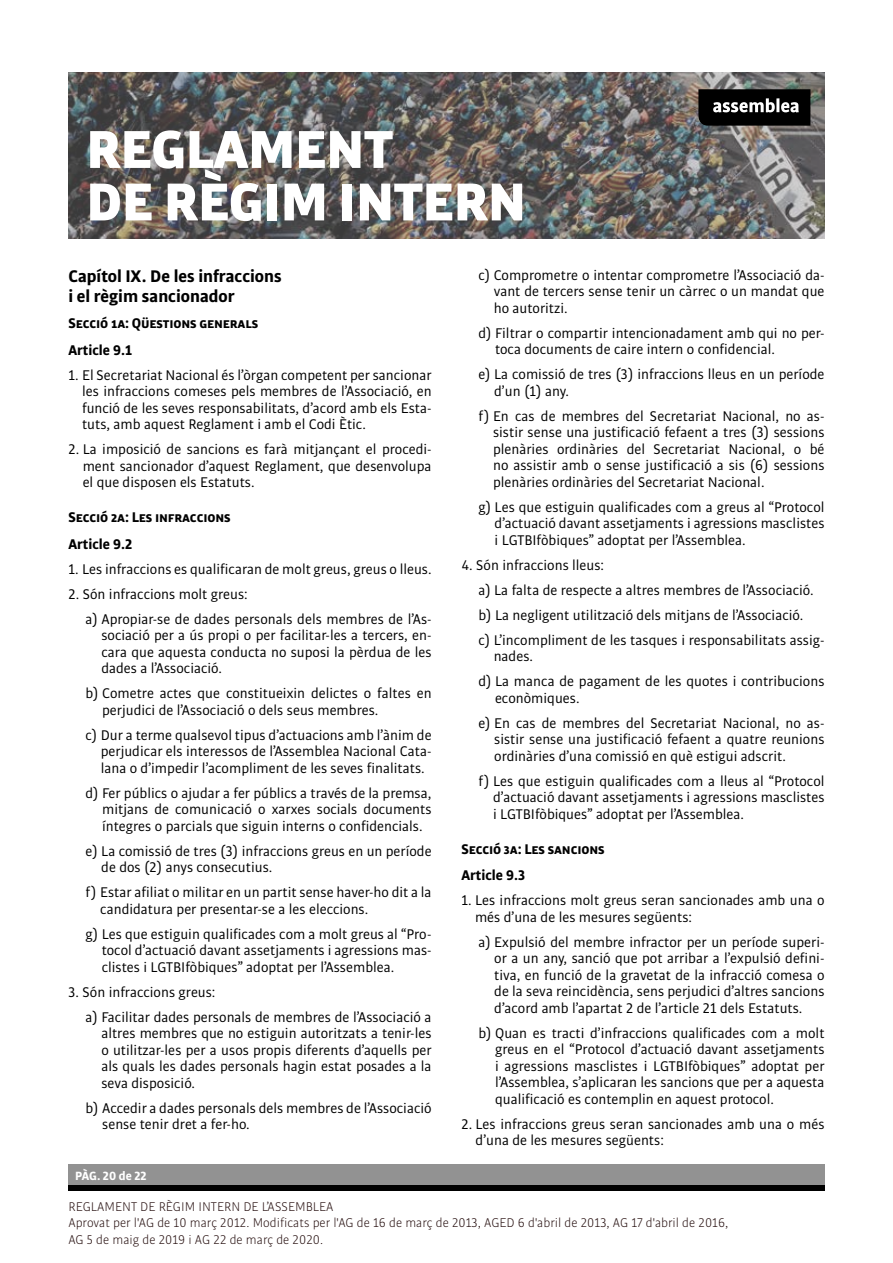
<style>
.page{position:relative;width:893px;height:1263px;background:#fff}
.page>*{position:absolute;margin:0;border:0;box-sizing:border-box;transform-origin:0 0}
.t1{font:900 57px/52.5px "Bulo";color:#fff}
.t2{font:700 18px/19.5px "Bulo";color:#000}
.t3{font:15px/16.5px "Bulo";color:#000}
.t4{font:700 15px/26.5px "Bulo";letter-spacing:-.01em;color:#000}
.t5{font:300 13.5px/16.2px "Bulo";color:#240d0d}
.t6{font:700 12.75px "Bulo";color:#fff}
</style>
<div class="page">
<img style="left:68px;top:72px;width:756px;height:167px">
<div style="left:68px;top:1164px;width:756px;height:27px;background:#929292"></div>
<div style="left:68px;top:1185px;width:756px;height:6px;background:#000"></div>
<svg style="left:698px;top:89px;width:112px;height:37px"></svg>
<h1 class="t1" style="left:86px;top:121px;width:441px">REGLAMENT<br>DE RÈGIM INTERN</h1>
<p class="t2" style="left:68px;top:266px;width:215px">Capítol IX. De les infraccions i el règim sancionador</p>
<p class="t4" style="left:68px;top:309px;width:191px">Secció 1a: Qüestions generals<br>Article 9.1</p>
<p class="t3" style="left:82px;top:366px;width:351px;text-align:justify;text-indent:-14px">1. El Secretariat Nacional és l’òrgan competent per sancionar les infraccions comeses pels membres de l’Associació, en funció de les seves responsabilitats, d’acord amb els Esta&shy;tuts, amb aquest Reglament i amb el Codi Ètic.</p>
<p class="t3" style="left:83px;top:441px;width:350px;text-align:justify;text-indent:-14px">2. La imposició de sancions es farà mitjançant el procedi&shy;ment sancionador d’aquest Reglament, que desenvolupa el que disposen els Estatuts.</p>
<p class="t4" style="left:68px;top:504px;width:164px">Secció 2a: Les infraccions<br>Article 9.2</p>
<p class="t3" style="left:68px;top:560px;width:365px">1. Les infraccions es qualificaran de molt greus, greus o lleus.</p>
<p class="t3" style="left:85px;top:581px;width:348px;line-height:25px;text-indent:-17px">2. Són infraccions molt greus:<br>a) Apropiar-se de dades personals dels membres de l’As-</p>
<p class="t3" style="left:101px;top:627px;width:332px;text-align:justify">sociació per a ús propi o per facilitar-les a tercers, en&shy;cara que aquesta conducta no suposi la pèrdua de les dades a l’Associació.</p>
<p class="t3" style="left:102px;top:685px;width:331px;text-indent:-17px">b) Cometre actes que constitueixin delictes o faltes en perjudici de l’Associació o dels seus membres.</p>
<p class="t3" style="left:101px;top:726px;width:332px;text-align:justify;text-indent:-15px">c) Dur a terme qualsevol tipus d’actuacions amb l’ànim de perjudicar els interessos de l’Assemblea Nacional Cata&shy;lana o d’impedir l’acompliment de les seves finalitats.</p>
<p class="t3" style="left:102px;top:784px;width:331px;text-align:justify;text-indent:-17px">d) Fer públics o ajudar a fer públics a través de la premsa, mitjans de comunicació o xarxes socials documents íntegres o parcials que siguin interns o confidencials.</p>
<p class="t3" style="left:101px;top:842px;width:332px;text-indent:-16px">e) La comissió de tres (3) infraccions greus en un període de dos (2) anys consecutius.</p>
<p class="t3" style="left:100px;top:884px;width:333px;text-indent:-15px">f) Estar afiliat o militar en un partit sense haver-ho dit a la candidatura per presentar-se a les eleccions.</p>
<p class="t3" style="left:102px;top:925px;width:331px;text-align:justify;text-indent:-16px">g) Les que estiguin qualificades com a molt greus al “Pro&shy;tocol d’actuació davant assetjaments i agressions mas&shy;clistes i LGTBIfòbiques” adoptat per l’Assemblea.</p>
<p class="t3" style="left:85px;top:979px;width:348px;line-height:25px;text-indent:-17px">3. Són infraccions greus:<br>a) Facilitar dades personals de membres de l’Associació a</p>
<p class="t3" style="left:101px;top:1025px;width:332px;text-align:justify">altres membres que no estiguin autoritzats a tenir-les o utilitzar-les per a usos propis diferents d’aquells per als quals les dades personals hagin estat posades a la seva disposició.</p>
<p class="t3" style="left:102px;top:1099px;width:331px;text-indent:-17px">b) Accedir a dades personals dels membres de l’Associació sense tenir dret a fer-ho.</p>
<p class="t3" style="left:494px;top:266px;width:332px;text-align:justify;text-indent:-15px">c) Comprometre o intentar comprometre l’Associació da&shy;vant de tercers sense tenir un càrrec o un mandat que ho autoritzi.</p>
<p class="t3" style="left:495px;top:324px;width:331px;text-indent:-17px">d) Filtrar o compartir intencionadament amb qui no per&shy;toca documents de caire intern o confidencial.</p>
<p class="t3" style="left:494px;top:366px;width:332px;text-indent:-16px">e) La comissió de tres (3) infraccions lleus en un període d’un (1) any.</p>
<p class="t3" style="left:493px;top:407px;width:333px;text-align:justify;text-indent:-15px">f) En cas de membres del Secretariat Nacional, no as&shy;sistir sense una justificació fefaent a tres (3) sessions plenàries ordinàries del Secretariat Nacional, o bé no assistir amb o sense justificació a sis (6) sessions plenàries ordinàries del Secretariat Nacional.</p>
<p class="t3" style="left:495px;top:498px;width:331px;text-align:justify;text-indent:-16px">g) Les que estiguin qualificades com a greus al “Protocol d’actuació davant assetjaments i agressions masclistes i LGTBIfòbiques” adoptat per l’Assemblea.</p>
<p class="t3" style="left:478px;top:552px;width:348px;line-height:25px;text-indent:-17px">4. Són infraccions lleus:<br>a) La falta de respecte a altres membres de l’Associació. b) La negligent utilització dels mitjans de l’Associació.<br>c) L’incompliment de les tasques i responsabilitats assig-</p>
<p class="t3" style="left:478px;top:644px;width:348px;line-height:25px;text-indent:15px">nades.<br>d) La manca de pagament de les quotes i contribucions</p>
<p class="t3" style="left:478px;top:685px;width:348px;line-height:25px;text-indent:17px">econòmiques.<br>e) En cas de membres del Secretariat Nacional, no as-</p>
<p class="t3" style="left:494px;top:731px;width:332px">sistir sense una justificació fefaent a quatre reunions ordinàries d’una comissió en què estigui adscrit.</p>
<p class="t3" style="left:493px;top:772px;width:333px;text-align:justify;text-indent:-15px">f) Les que estiguin qualificades com a lleus al “Protocol d’actuació davant assetjaments i agressions masclistes i LGTBIfòbiques” adoptat per l’Assemblea.</p>
<p class="t4" style="left:461px;top:835px;width:145px">Secció 3a: Les sancions<br>Article 9.3</p>
<p class="t3" style="left:475px;top:892px;width:351px;text-indent:-14px">1. Les infraccions molt greus seran sancionades amb una o més d’una de les mesures següents:</p>
<p class="t3" style="left:494px;top:933px;width:332px;text-align:justify;text-indent:-16px">a) Expulsió del membre infractor per un període superi&shy;or a un any, sanció que pot arribar a l’expulsió defini&shy;tiva, en funció de la gravetat de la infracció comesa o de la seva reincidència, sens perjudici d’altres sancions d’acord amb l’apartat 2 de l’article 21 dels Estatuts.</p>
<p class="t3" style="left:495px;top:1024px;width:331px;text-align:justify;text-indent:-17px">b) Quan es tracti d’infraccions qualificades com a molt greus en el “Protocol d’actuació davant assetjaments i agressions masclistes i LGTBIfòbiques” adoptat per l’Assemblea, s’aplicaran les sancions que per a aquesta qualificació es contemplin en aquest protocol.</p>
<p class="t3" style="left:476px;top:1115px;width:350px;text-indent:-14px">2. Les infraccions greus seran sancionades amb una o més d’una de les mesures següents:</p>
<p class="t6" style="left:75px;top:1167px;width:73px">PÀG. 20 de 22</p>
<p class="t5" style="left:68px;top:1198px;width:661px">REGLAMENT DE RÈGIM INTERN DE L’ASSEMBLEA<br>Aprovat per l'AG de 10 març 2012. Modificats per l'AG de 16 de març de 2013, AGED 6 d'abril de 2013, AG 17 d'abril de 2016,<br>AG 5 de maig de 2019 i AG 22 de març de 2020.</p>
</div>
